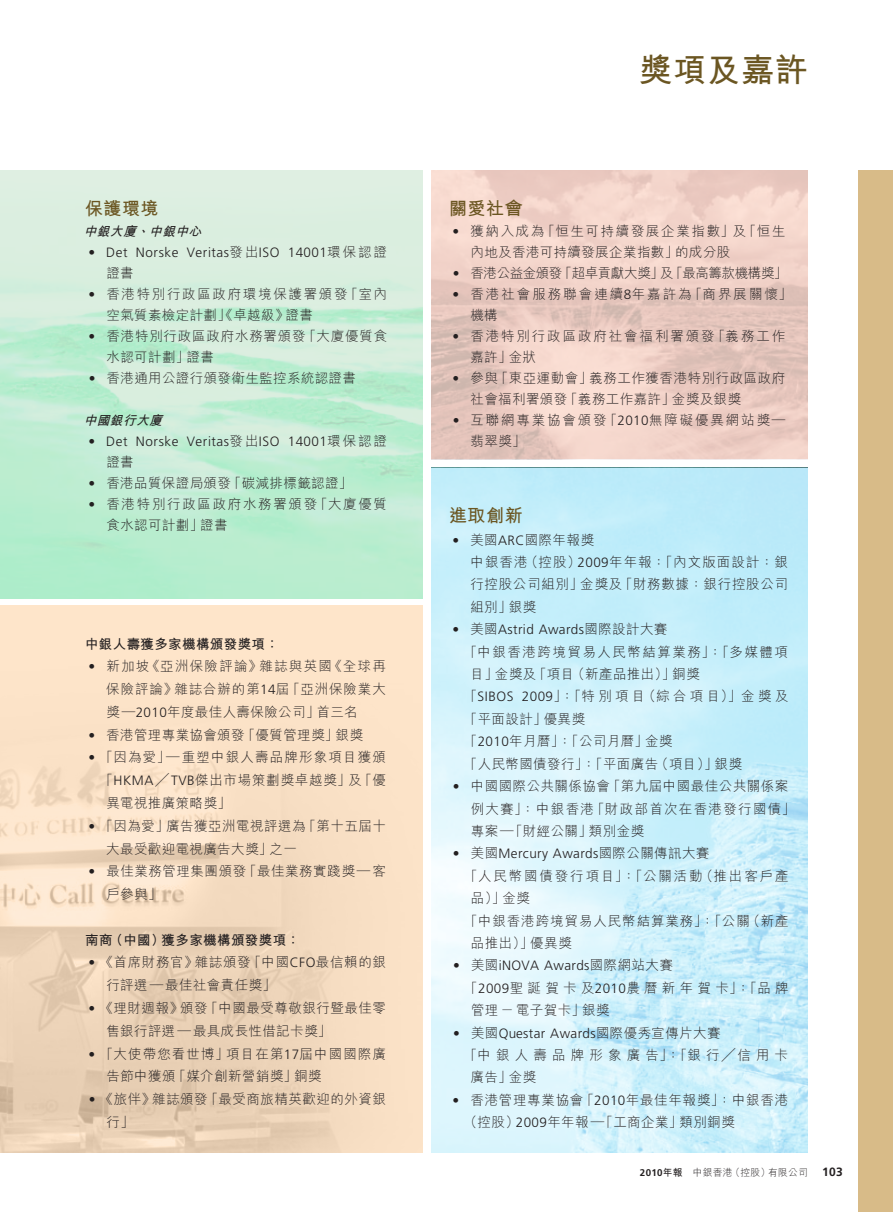
<style>
.page{position:relative;width:893px;height:1212px;background:#fff}
.page>*{position:absolute;margin:0;border:0;box-sizing:border-box;transform-origin:0 0}
.t1{font:700 33px "M Hei HK";letter-spacing:.03em;color:#6b5622}
.t2{font:700 18px "M Hei HK";letter-spacing:.03em;color:#6b5622}
.t3{font:300 13.5px/22.8px "M Hei HK";letter-spacing:.04em;color:#231f20}
.t4{font:300 13.5px "Frutiger LT Std";letter-spacing:.03em;color:#231f20}
.t5{font:300 13.5px/21px "M Hei HK";letter-spacing:.125em;color:#231f20}
.t6{font:300 13.5px/21px "M Hei HK";letter-spacing:.14em;color:#231f20}
.t7{font:300 13.5px/22.8px "M Hei HK";letter-spacing:.08em;color:#231f20}
.t8{font:300 13.5px/22.4px "M Hei HK";letter-spacing:.32em;color:#231f20}
.t9{font:700 13.5px "M Hei HK";letter-spacing:.03em;color:#231f20}
.t10{font:300 13.5px/21px "M Hei HK";letter-spacing:.06em;color:#231f20}
.t11{font:300 13.5px/21px "M Hei HK";letter-spacing:.135em;color:#231f20}
.t12{font:300 13.5px "M Hei HK";letter-spacing:.245em;color:#231f20}
.t13{font:300 13.5px "M Hei HK";letter-spacing:-.03em;color:#231f20}
.t14{font:300 13.5px/22.4px "M Hei HK";letter-spacing:.38em;color:#231f20}
.t15{font:300 13.5px/21px "M Hei HK";letter-spacing:.15em;color:#231f20}
.t16{font:300 13.5px "M Hei HK";letter-spacing:.07em;color:#231f20}
.t17{font:300 13.5px "M Hei HK";letter-spacing:.11em;color:#231f20}
.t18{font:300 13.5px "M Hei HK";letter-spacing:.085em;color:#231f20}
.t19{font:italic 700 12.75px "M Hei HK";color:#231f20}
.t20{font:300 9.75px "M Hei HK";letter-spacing:.03em;color:#231f20}
.s1{font-family:"M Hei HK"}
.s2{font-family:"Frutiger LT Std"}
.s3{font-family:"Frutiger LT Std";font-weight:700}
.s4{font-weight:700}
.s5{font-family:"Frutiger LT Std";font-weight:700;font-size:12px}
</style>
<div class="page">
<div style="left:0;top:605px;width:422px;height:547px;background:#fee5ca"></div>
<img style="left:0;top:761px;width:341px;height:391px">
<img style="left:432px;top:468px;width:376px;height:684px">
<div style="left:859px;top:170px;width:34px;height:1042px;background:#d8bb88"></div>
<h2 class="t2" style="left:85px;top:195px;width:75px">保護環境</h2>
<p class="t19" style="left:84px;top:222px;width:124px">中銀大廈、中銀中心</p>
<p class="t4" style="left:88px;top:244px;width:300px">• Det Norske Veritas<span class="s1">發出</span>ISO 14001<span class="s1">環保認證</span></p>
<p class="t3" style="left:106px;top:261px;width:29px">證書</p>
<p class="t5" style="left:106px;top:283px;width:282px;text-indent:-18px"><span class="s2">•</span> 香港特別行政區政府環境保護署頒發「室內空氣質素檢定計劃」《卓越級》證書</p>
<p class="t10" style="left:107px;top:325px;width:282px;text-indent:-18px"><span class="s2">•</span> 香港特別行政區政府水務署頒發「大廈優質食水認可計劃」證書</p>
<p class="t3" style="left:89px;top:366px;width:269px"><span class="s2">•</span> 香港通用公證行頒發衛生監控系統認證書</p>
<p class="t19" style="left:84px;top:411px;width:84px">中國銀行大廈</p>
<p class="t4" style="left:88px;top:433px;width:300px">• Det Norske Veritas<span class="s1">發出</span>ISO 14001<span class="s1">環保認證</span></p>
<p class="t3" style="left:106px;top:450px;width:29px">證書</p>
<p class="t3" style="left:89px;top:471px;width:265px"><span class="s2">•</span> 香港品質保證局頒發「碳減排標籤認證」</p>
<p class="t5" style="left:107px;top:493px;width:282px;text-indent:-18px"><span class="s2">•</span> 香港特別行政區政府水務署頒發「大廈優質食水認可計劃」證書</p>
<p class="t9" style="left:85px;top:634px;width:195px">中銀人壽獲多家機構頒發獎項：</p>
<p class="t3" style="left:106px;top:654px;width:281px;text-align:justify;text-indent:-18px"><span class="s2">•</span> 新加坡《亞洲保險評論》雜誌與英國《全球再保險評論》雜誌合辦的第<span class="s2">14</span>屆「亞洲保險業大獎—<span class="s2">2010</span>年度最佳人壽保險公司」首三名</p>
<p class="t3" style="left:88px;top:723px;width:276px"><span class="s2">•</span> 香港管理專業協會頒發「優質管理獎」銀獎</p>
<p class="t18" style="left:88px;top:748px;width:299px"><span class="s2">•</span> 「因為愛」—重塑中銀人壽品牌形象項目獲頒</p>
<p class="t3" style="left:100px;top:768px;width:288px">「<span class="s2">HKMA</span>╱<span class="s2">TVB</span>傑出市場策劃獎卓越獎」及「優</p>
<p class="t3" style="left:106px;top:791px;width:126px">異電視推廣策略獎」</p>
<p class="t3" style="left:106px;top:814px;width:281px;text-indent:-18px"><span class="s2">•</span> 「因為愛」廣告獲亞洲電視評選為「第十五屆十大最受歡迎電視廣告大獎」之一</p>
<p class="t3" style="left:106px;top:859px;width:281px;text-indent:-18px"><span class="s2">•</span> 最佳業務管理集團頒發「最佳業務實踐獎—客戶參與」</p>
<p class="t9" style="left:85px;top:930px;width:216px">南商（中國）獲多家機構頒發獎項：</p>
<p class="t3" style="left:106px;top:950px;width:281px;text-indent:-18px"><span class="s2">•</span> 《首席財務官》雜誌頒發「中國<span class="s2">CFO</span>最信賴的銀行評選—最佳社會責任獎」</p>
<p class="t3" style="left:106px;top:996px;width:281px;text-indent:-18px"><span class="s2">•</span> 《理財週報》頒發「中國最受尊敬銀行暨最佳零售銀行評選—最具成長性借記卡獎」</p>
<p class="t7" style="left:107px;top:1041px;width:281px;text-indent:-18px"><span class="s2">•</span> 「大使帶您看世博」項目在第<span class="s2">17</span>屆中國國際廣告節中獲頒「媒介創新營銷獎」銅獎</p>
<p class="t3" style="left:107px;top:1087px;width:281px;text-indent:-18px"><span class="s2">•</span> 《旅伴》雜誌頒發「最受商旅精英歡迎的外資銀行」</p>
<h1 class="t1" style="left:639px;top:46px;width:170px">獎項及嘉許</h1>
<h2 class="t2" style="left:449px;top:195px;width:75px">關愛社會</h2>
<p class="t3" style="left:470px;top:220px;width:316px;line-height:21px;text-indent:-18px"><span class="s2">•</span> 獲納入成為「恒生可持續發展企業指數」及「恒生內地及香港可持續發展企業指數」的成分股</p>
<p class="t13" style="left:453px;top:263px;width:336px"><span class="s2">•</span> 香港公益金頒發「超卓貢獻大獎」及「最高籌款機構獎」</p>
<p class="t15" style="left:470px;top:283px;width:323px;text-indent:-18px"><span class="s2">•</span> 香港社會服務聯會連續<span class="s2">8</span>年嘉許為「商界展關懷」機構</p>
<p class="t6" style="left:470px;top:325px;width:316px;text-indent:-18px"><span class="s2">•</span> 香港特別行政區政府社會福利署頒發「義務工作嘉許」金狀</p>
<p class="t3" style="left:470px;top:367px;width:316px;line-height:21px;text-indent:-18px"><span class="s2">•</span> 參與「東亞運動會」義務工作獲香港特別行政區政府社會福利署頒發「義務工作嘉許」金獎及銀獎</p>
<p class="t11" style="left:471px;top:409px;width:316px;text-indent:-18px"><span class="s2">•</span> 互聯網專業協會頒發「<span class="s2">2010</span>無障礙優異網站獎—翡翠獎」</p>
<h2 class="t2" style="left:449px;top:502px;width:75px">進取創新</h2>
<p class="t3" style="left:470px;top:528px;width:319px;line-height:22.4px;text-indent:-18px"><span class="s2">•</span> 美國<span class="s2">ARC</span>國際年報獎<br>中銀香港（控股）<span class="s2">2009</span>年年報：「內文版面設計：銀行控股公司組別」金獎及「財務數據：銀行控股公司組別」銀獎</p>
<p class="t4" style="left:453px;top:622px;width:216px">• <span class="s1">美國</span>Astrid Awards<span class="s1">國際設計大賽</span></p>
<p class="t17" style="left:464px;top:642px;width:326px">「中銀香港跨境貿易人民幣結算業務」：「多媒體項</p>
<p class="t3" style="left:470px;top:662px;width:231px">目」金獎及「項目（新產品推出）」銅獎</p>
<p class="t12" style="left:464px;top:687px;width:326px">「<span class="s2">SIBOS 2009</span>」：「特別項目（綜合項目）」金獎及</p>
<p class="t3" style="left:464px;top:707px;width:123px">「平面設計」優異獎</p>
<p class="t3" style="left:464px;top:729px;width:210px">「<span class="s2">2010</span>年月曆」：「公司月曆」金獎</p>
<p class="t3" style="left:464px;top:752px;width:279px">「人民幣國債發行」：「平面廣告（項目）」銀獎</p>
<p class="t3" style="left:471px;top:774px;width:326px;line-height:22.4px;text-indent:-18px"><span class="s2">•</span> 中國國際公共關係協會「第九屆中國最佳公共關係案例大賽」：中銀香港「財政部首次在香港發行國債」專案—「財經公關」類別金獎</p>
<p class="t4" style="left:453px;top:846px;width:258px">• <span class="s1">美國</span>Mercury Awards<span class="s1">國際公關傳訊大賽</span></p>
<p class="t6" style="left:464px;top:865px;width:326px">「人民幣國債發行項目」：「公關活動（推出客戶產</p>
<p class="t3" style="left:471px;top:886px;width:60px">品）」金獎</p>
<p class="t16" style="left:464px;top:911px;width:326px">「中銀香港跨境貿易人民幣結算業務」：「公關（新產</p>
<p class="t3" style="left:471px;top:931px;width:102px">品推出）」優異獎</p>
<p class="t4" style="left:453px;top:958px;width:221px">• <span class="s1">美國</span>iNOVA Awards<span class="s1">國際網站大賽</span></p>
<p class="t8" style="left:471px;top:976px;width:319px;text-indent:-7px">「<span class="s2">2009</span>聖誕賀卡及<span class="s2">2010</span>農曆新年賀卡」：「品牌管理－電子賀卡」銀獎</p>
<p class="t4" style="left:453px;top:1025px;width:269px">• <span class="s1">美國</span>Questar Awards<span class="s1">國際優秀宣傳片大賽</span></p>
<p class="t14" style="left:470px;top:1043px;width:319px;text-indent:-7px">「中銀人壽品牌形象廣告」：「銀行╱信用卡廣告」金獎</p>
<p class="t3" style="left:464px;top:1088px;width:326px;line-height:22.4px;text-indent:-11px"><span class="s2">•</span> 香港管理專業協會「<span class="s2">2010</span>年最佳年報獎」：中銀香港（控股）<span class="s2">2009</span>年年報—「工商企業」類別銅獎</p>
<p class="t20" style="left:640px;top:1166px;width:204px"><span class="s3">2010</span><span class="s4">年報</span> 中銀香港（控股）有限公司 <span class="s5">103</span></p>
</div>
